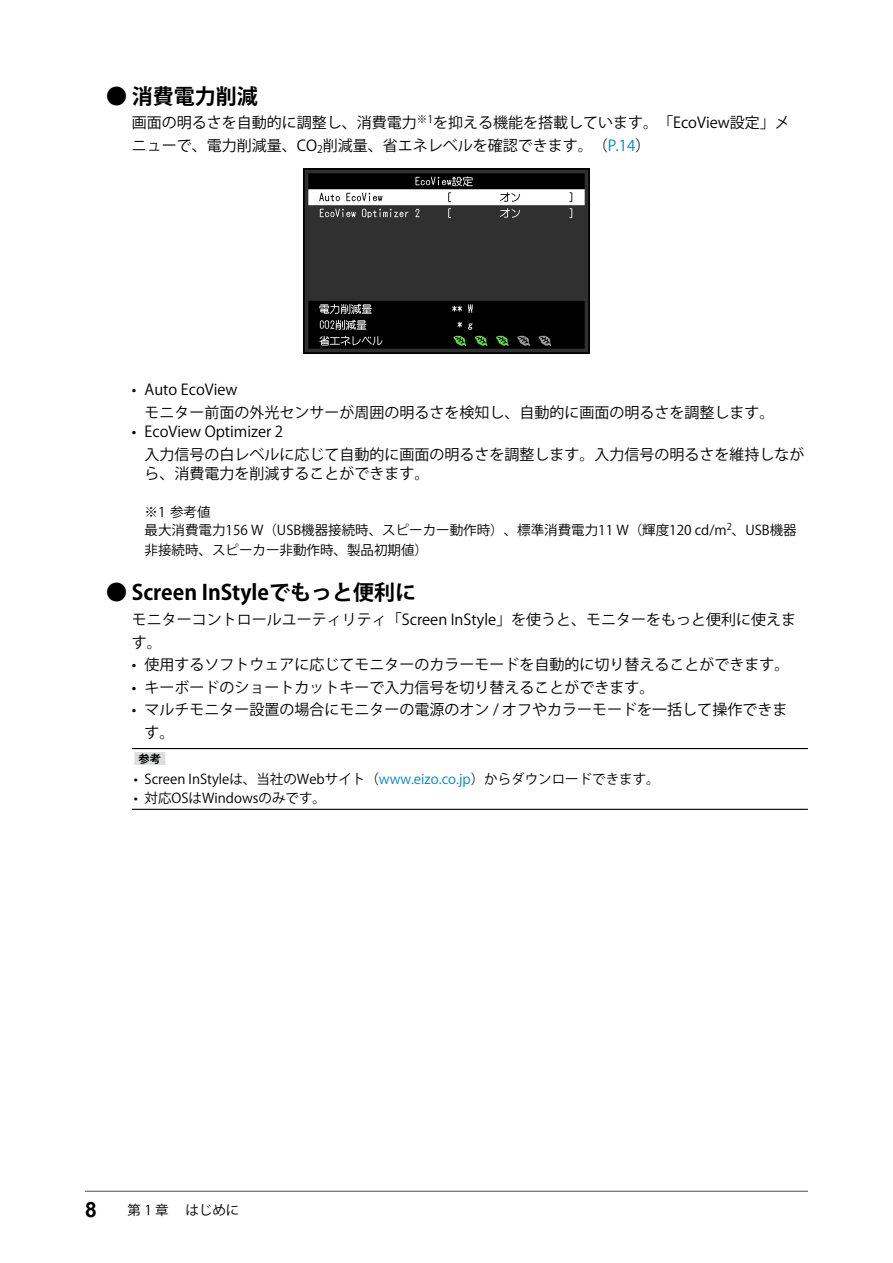
<style>
.page{position:relative;width:893px;height:1263px;background:#fff}
.page>*{position:absolute;margin:0;border:0;box-sizing:border-box;transform-origin:0 0}
.t1{font:700 21px "Koz Go Pro";color:#000}
.t2{font:700 21px "Arial";color:#000}
.t3{font:15px/22.5px "Koz Go Pro";color:#000}
.t4{font:13.5px/18px "Koz Go Pro";color:#000}
.t5{font:700 11.25px "Koz Go Pro";color:#000}
.s1{color:#0087c3}
</style>
<div class="page">
<img style="left:303px;top:169px;width:286px;height:185px">
<hr style="left:132px;top:748px;width:676px;height:1px;background:#000">
<hr style="left:132px;top:809px;width:676px;height:1px;background:#000">
<div style="left:134px;top:752px;width:31px;height:13px;background:#dcdddd"></div>
<hr style="left:85px;top:1191px;width:723px;height:1px;background:#595757">
<h1 class="t1" style="left:106px;top:82px;width:153px">● 消費電力削減</h1>
<p class="t3" style="left:132px;top:112px;width:659px">画面の明るさを自動的に調整し、消費電力<sup>※1</sup>を抑える機能を搭載しています。「EcoView設定」メニューで、電力削減量、CO<sub>2</sub>削減量、省エネレベルを確認できます。（<span class="s1">P.14</span>）</p>
<p class="t3" style="left:145px;top:379px;width:631px;text-indent:-13px">• Auto EcoView<br>モニター前面の外光センサーが周囲の明るさを検知し、自動的に画面の明るさを調整します。</p>
<p class="t3" style="left:145px;top:421px;width:661px;text-indent:-13px">• EcoView Optimizer 2<br>入力信号の白レベルに応じて自動的に画面の明るさを調整します。入力信号の明るさを維持しなが</p>
<p class="t3" style="left:145px;top:463px;width:286px">ら、消費電力を削減することができます。</p>
<p class="t4" style="left:145px;top:503px;width:654px">※1 参考値<br>最大消費電力156 W（USB機器接続時、スピーカー動作時）、標準消費電力11 W（輝度120 cd/m<sup>2</sup>、USB機器</p>
<p class="t4" style="left:145px;top:541px;width:285px">非接続時、スピーカー非動作時、製品初期値）</p>
<h1 class="t1" style="left:106px;top:579px;width:311px">● Screen InStyleでもっと便利に</h1>
<p class="t3" style="left:132px;top:609px;width:666px">モニターコントロールユーティリティ「Screen InStyle」を使うと、モニターをもっと便利に使えます。</p>
<p class="t3" style="left:132px;top:654px;width:659px">• 使用するソフトウェアに応じてモニターのカラーモードを自動的に切り替えることができます。</p>
<p class="t3" style="left:132px;top:676px;width:524px">• キーボードのショートカットキーで入力信号を切り替えることができます。</p>
<p class="t3" style="left:145px;top:699px;width:644px;text-indent:-13px">• マルチモニター設置の場合にモニターの電源のオン / オフやカラーモードを一括して操作できます。</p>
<p class="t5" style="left:139px;top:751px;width:24px">参考</p>
<p class="t4" style="left:134px;top:770px;width:527px">• Screen InStyleは、当社のWebサイト（<span class="s1">www.eizo.co.jp</span>）からダウンロードできます。</p>
<p class="t4" style="left:134px;top:790px;width:194px">• 対応OSはWindowsのみです。</p>
<h1 class="t2" style="left:85px;top:1195px;width:13px">8</h1>
<p class="t4" style="left:128px;top:1202px;width:113px">第 1 章　はじめに</p>
</div>
